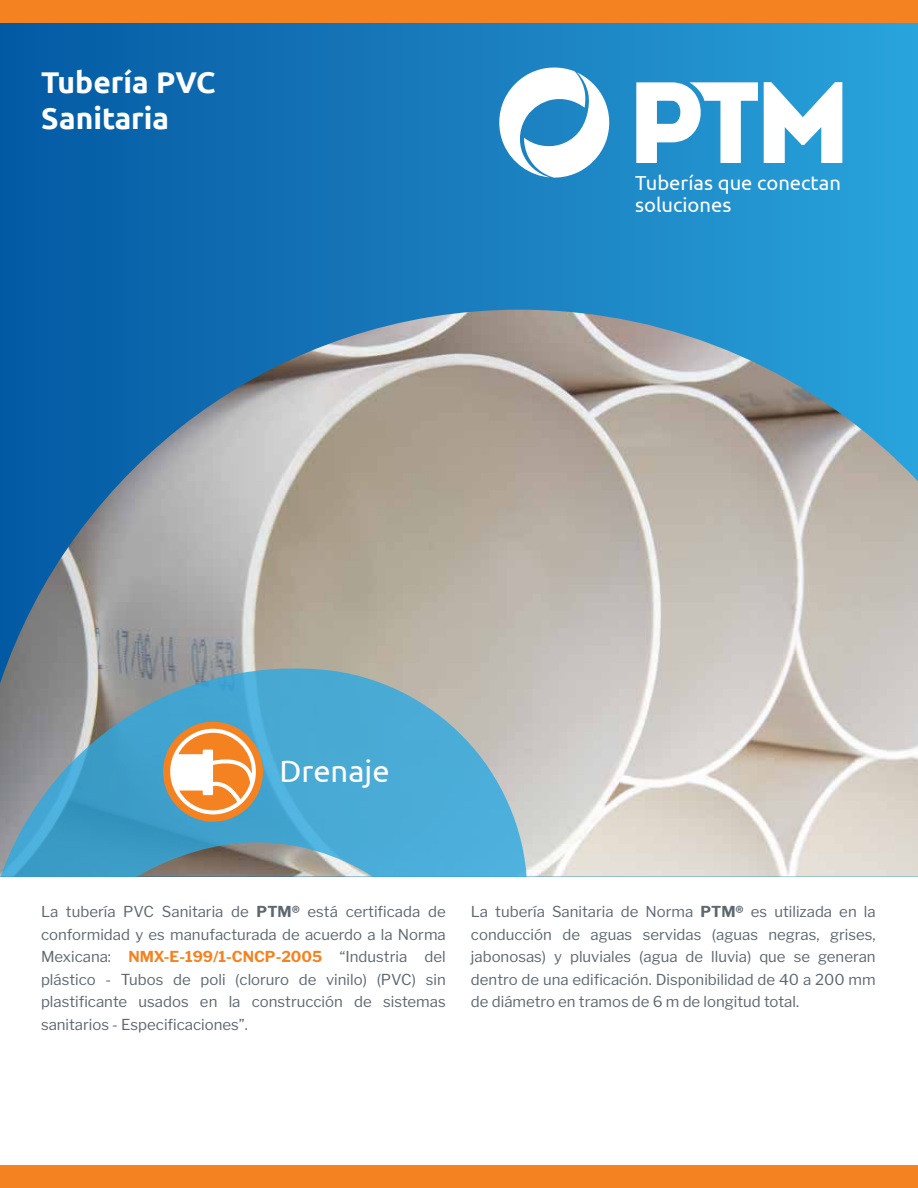
<style>
.page{position:relative;width:918px;height:1188px;background:#fff}
.page>*{position:absolute;margin:0;border:0;box-sizing:border-box;transform-origin:0 0}
.t1{font:30.9px "Ubuntu";color:#fff}
.t2{font:700 30px/36px "Ubuntu";color:#fff}
.t3{font:20.25px/22px "Ubuntu";color:#fff}
.t4{font:15px/22.5px "Libre Franklin";color:#5d6770;text-align:justify}
.s1{font-weight:700}
.s2{font-weight:700;color:#f58220}
</style>
<div class="page">
<div style="left:0;top:1px;width:918px;height:876px;background:linear-gradient(to right,#0558a2,#2aa2da)"></div>
<img style="left:0;top:310px;width:918px;height:567px">
<svg style="left:0;top:668px;width:527px;height:209px;background:#63a3bf"></svg>
<svg style="left:498px;top:67px;width:113px;height:111px"></svg>
<svg style="left:636px;top:82px;width:122px;height:81px"></svg>
<svg style="left:764px;top:82px;width:78px;height:81px"></svg>
<div style="left:163px;top:722px;width:100px;height:100px;background:#f58220;border-radius:50%"></div>
<svg style="left:170px;top:729px;width:86px;height:85px"></svg>
<div style="left:0;top:0;width:918px;height:22px;background:#f58220"></div>
<div style="left:0;top:1166px;width:918px;height:22px;background:#f58220"></div>
<h2 class="t2" style="left:41px;top:64px;width:176px">Tubería PVC<br>Sanitaria</h2>
<h3 class="t3" style="left:635px;top:171px;width:207px">Tuberías que conectan soluciones</h3>
<h1 class="t1" style="left:279px;top:752px;width:112px">Drenaje</h1>
<p class="t4" style="left:41px;top:901px;width:406px">La tubería PVC Sanitaria de <span class="s1">PTM®</span> está certificada de conformidad y es manufacturada de acuerdo a la Norma Mexicana: <span class="s2">NMX-E-199/1-CNCP-2005</span> “Industria del plástico - Tubos de poli (cloruro de vinilo) (PVC) sin plastificante usados en la construcción de sistemas sanitarios - Especificaciones”.</p>
<p class="t4" style="left:471px;top:900px;width:406px">La tubería Sanitaria de Norma <span class="s1">PTM®</span> es utilizada en la conducción de aguas servidas (aguas negras, grises, jabonosas) y pluviales (agua de lluvia) que se generan dentro de una edificación. Disponibilidad de 40 a 200 mm de diámetro en tramos de 6 m de longitud total.</p>
</div>
